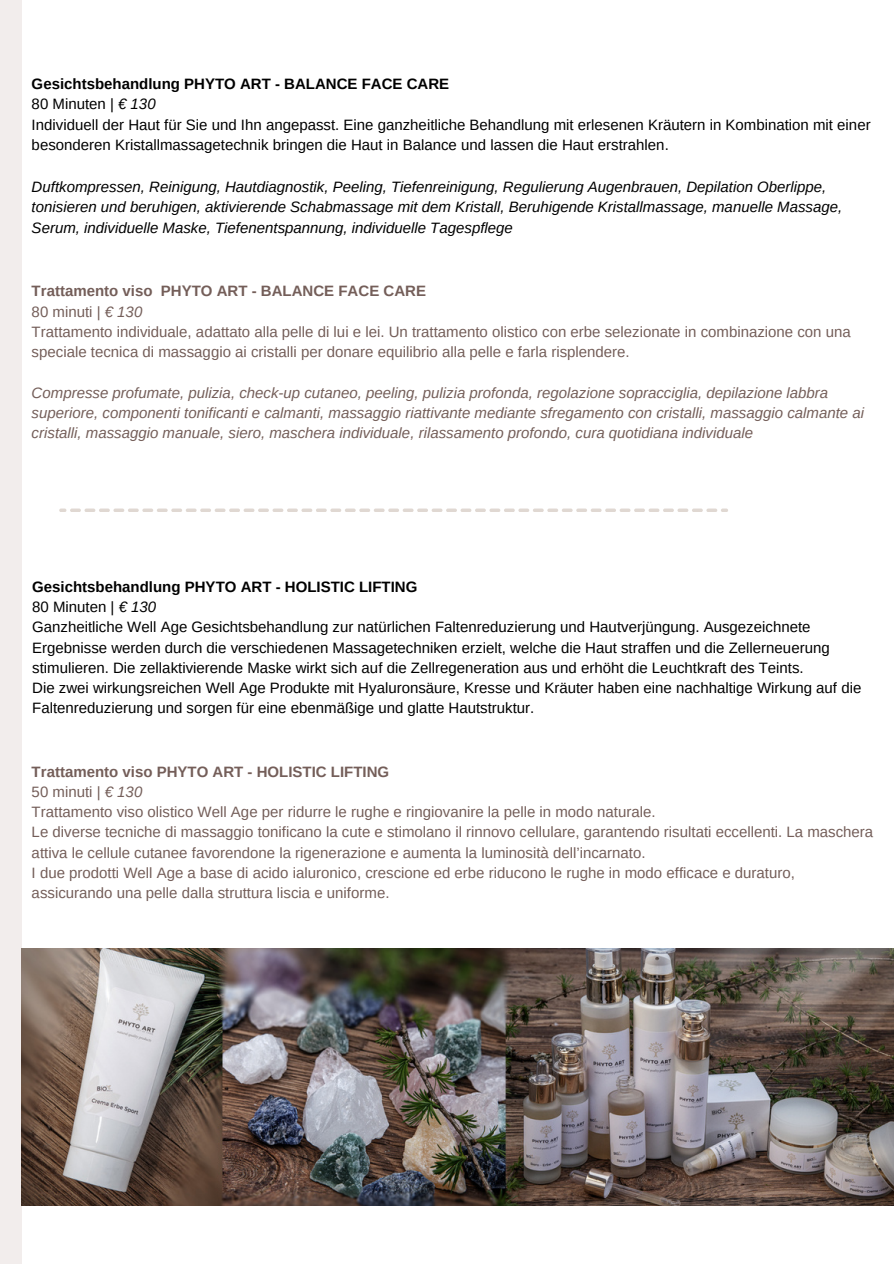
<style>
.page{position:relative;width:894px;height:1264px;background:#fff}
.page>*{position:absolute;margin:0;border:0;box-sizing:border-box;transform-origin:0 0}
.t1{font:15px/20.2px "Arimo";color:#000}
.t2{font:15px/20.2px "Arimo";color:#745e59}
.t3{font:italic 15px/20.2px "Arimo";color:#745e59}
.t4{font:italic 15px/20.7px "Arimo";color:#000}
.s1{font-weight:700}
.s2{font-style:italic}
</style>
<div class="page">
<div style="left:0;top:0;width:21px;height:1263px;background:#f2edec"></div>
<svg style="left:59px;top:508px;width:669px;height:4px"></svg>
<img style="left:21px;top:948px;width:872px;height:257px">
<h1 class="t1" style="left:32px;top:73px;width:840px;line-height:20.7px"><span class="s1">Gesichtsbehandlung PHYTO ART - BALANCE FACE CARE<br></span>80 Minuten | <span class="s2">€ 130<br></span>Individuell der Haut für Sie und Ihn angepasst. Eine ganzheitliche Behandlung mit erlesenen Kräutern in Kombination mit einer besonderen Kristallmassagetechnik bringen die Haut in Balance und lassen die Haut erstrahlen.</h1>
<h1 class="t4" style="left:32px;top:176px;width:811px">Duftkompressen, Reinigung, Hautdiagnostik, Peeling, Tiefenreinigung, Regulierung Augenbrauen, Depilation Oberlippe, tonisieren und beruhigen, aktivierende Schabmassage mit dem Kristall, Beruhigende Kristallmassage, manuelle Massage,<br>Serum, individuelle Maske, Tiefenentspannung, individuelle Tagespflege</h1>
<h1 class="t2" style="left:32px;top:281px;width:820px"><span class="s1">Trattamento viso PHYTO ART - BALANCE FACE CARE<br></span>80 minuti | <span class="s2">€ 130<br></span>Trattamento individuale, adattato alla pelle di lui e lei. Un trattamento olistico con erbe selezionate in combinazione con una speciale tecnica di massaggio ai cristalli per donare equilibrio alla pelle e farla risplendere.</h1>
<h1 class="t3" style="left:32px;top:382px;width:833px">Compresse profumate, pulizia, check-up cutaneo, peeling, pulizia profonda, regolazione sopracciglia, depilazione labbra superiore, componenti tonificanti e calmanti, massaggio riattivante mediante sfregamento con cristalli, massaggio calmante ai cristalli, massaggio manuale, siero, maschera individuale, rilassamento profondo, cura quotidiana individuale</h1>
<p class="t1" style="left:32px;top:576px;width:830px"><span class="s1">Gesichtsbehandlung PHYTO ART - HOLISTIC LIFTING<br></span>80 Minuten | <span class="s2">€ 130<br></span>Ganzheitliche Well Age Gesichtsbehandlung zur natürlichen Faltenreduzierung und Hautverjüngung. Ausgezeichnete Ergebnisse werden durch die verschiedenen Massagetechniken erzielt, welche die Haut straffen und die Zellerneuerung stimulieren. Die zellaktivierende Maske wirkt sich auf die Zellregeneration aus und erhöht die Leuchtkraft des Teints.<br>Die zwei wirkungsreichen Well Age Produkte mit Hyaluronsäure, Kresse und Kräuter haben eine nachhaltige Wirkung auf die Faltenreduzierung und sorgen für eine ebenmäßige und glatte Hautstruktur.</p>
<h1 class="t2" style="left:32px;top:761px;width:842px"><span class="s1">Trattamento viso PHYTO ART - HOLISTIC LIFTING<br></span>50 minuti | <span class="s2">€ 130<br></span>Trattamento viso olistico Well Age per ridurre le rughe e ringiovanire la pelle in modo naturale.<br>Le diverse tecniche di massaggio tonificano la cute e stimolano il rinnovo cellulare, garantendo risultati eccellenti. La maschera attiva le cellule cutanee favorendone la rigenerazione e aumenta la luminosità dell’incarnato.<br>I due prodotti Well Age a base di acido ialuronico, crescione ed erbe riducono le rughe in modo efficace e duraturo, assicurando una pelle dalla struttura liscia e uniforme.</h1>
</div>
